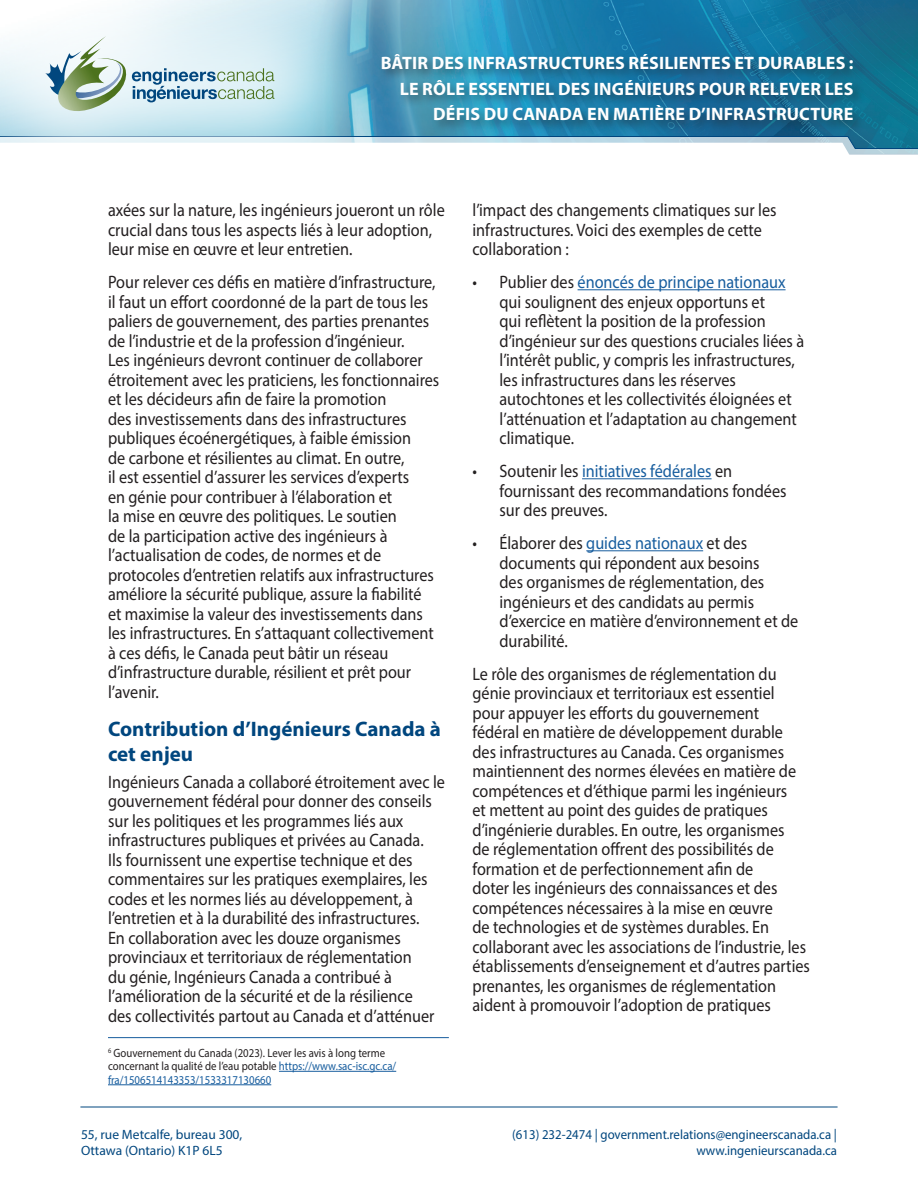
<style>
.page{position:relative;width:918px;height:1188px;background:#fff}
.page>*{position:absolute;margin:0;border:0;box-sizing:border-box;transform-origin:0 0}
.Title_1{font:700 21px/25.2px "Myriad Pro";color:#00467e}
.Body{font:18px/19.5px "Myriad Pro";color:#231f20;scale:.9 1}
.t1{font:700 18px/25.5px "Myriad Pro";letter-spacing:.01em;color:#fff;text-align:right}
.t2{font:13.5px/16.2px "Myriad Pro";color:#00467e;text-align:right;scale:.95 1}
.t3{font:13.5px/16.2px "Myriad Pro";color:#00467e}
.Footnote{font:12px/13.5px "Myriad Pro";color:#231f20;scale:.9 1}
.s1{color:#175d9e}
</style>
<div class="page">
<img style="left:80px;top:0;width:838px;height:1107px">
<svg style="left:80px;top:176px;width:795px;height:80px"></svg>
<svg style="left:850px;top:235px;width:68px;height:117px"></svg>
<svg style="left:382px;top:136px;width:536px;height:40px"></svg>
<hr style="left:578px;top:289px;width:208px;height:1px;background:#175d9e">
<hr style="left:582px;top:478px;width:130px;height:1px;background:#175d9e">
<hr style="left:586px;top:550px;width:117px;height:1px;background:#175d9e">
<hr style="left:108px;top:1037px;width:341px;height:1px;background:#175d9e">
<hr style="left:279px;top:1071px;width:117px;height:1px;background:#175d9e">
<hr style="left:108px;top:1084px;width:163px;height:1px;background:#175d9e">
<div style="left:0;top:0;width:382px;height:219px;background:#fff;opacity:.75"></div>
<svg style="left:45px;top:36px;width:229px;height:78px;background:#c3d8d9"></svg>
<hr style="left:80px;top:1107px;width:758px;height:1px;background:#00467e">
<div style="left:378px;top:51px;width:488px;height:83px;background:#231f20;opacity:.52"></div>
<p class="t1" style="left:381px;top:50px;width:474px">BÂTIR DES INFRASTRUCTURES RÉSILIENTES ET DURABLES :<br>LE RÔLE ESSENTIEL DES INGÉNIEURS POUR RELEVER LES<br>DÉFIS DU CANADA EN MATIÈRE D’INFRASTRUCTURE</p>
<p class="Body" style="left:108px;top:200px;width:376px">axées sur la nature, les ingénieurs joueront un rôle crucial dans tous les aspects liés à leur adoption, leur mise en œuvre et leur entretien.</p>
<p class="Body" style="left:108px;top:272px;width:370px">Pour relever ces défis en matière d’infrastructure, il faut un effort coordonné de la part de tous les paliers de gouvernement, des parties prenantes de l’industrie et de la profession d’ingénieur.<br>Les ingénieurs devront continuer de collaborer étroitement avec les praticiens, les fonctionnaires et les décideurs afin de faire la promotion<br>des investissements dans des infrastructures publiques écoénergétiques, à faible émission<br>de carbone et résilientes au climat. En outre,<br>il est essentiel d’assurer les services d’experts<br>en génie pour contribuer à l’élaboration et<br>la mise en œuvre des politiques. Le soutien<br>de la participation active des ingénieurs à l’actualisation de codes, de normes et de protocoles d’entretien relatifs aux infrastructures améliore la sécurité publique, assure la fiabilité et maximise la valeur des investissements dans les infrastructures. En s’attaquant collectivement à ces défis, le Canada peut bâtir un réseau d’infrastructure durable, résilient et prêt pour l’avenir.</p>
<p class="Title_1" style="left:108px;top:716px;width:334px">Contribution d’Ingénieurs Canada à cet enjeu</p>
<p class="Body" style="left:108px;top:772px;width:376px">Ingénieurs Canada a collaboré étroitement avec le gouvernement fédéral pour donner des conseils sur les politiques et les programmes liés aux infrastructures publiques et privées au Canada.<br>Ils fournissent une expertise technique et des commentaires sur les pratiques exemplaires, les codes et les normes liés au développement, à l’entretien et à la durabilité des infrastructures.<br>En collaboration avec les douze organismes provinciaux et territoriaux de réglementation<br>du génie, Ingénieurs Canada a contribué à l’amélioration de la sécurité et de la résilience<br>des collectivités partout au Canada et d’atténuer</p>
<p class="Footnote" style="left:108px;top:1046px;width:322px"><sup>6</sup> Gouvernement du Canada (2023). Lever les avis à long terme concernant la qualité de l’eau potable <span class="s1">https://www.sac-isc.gc.ca/ fra/1506514143353/1533317130660</span></p>
<p class="t3" style="left:81px;top:1126px;width:163px">55, rue Metcalfe, bureau 300,<br>Ottawa (Ontario) K1P 6L5</p>
<p class="Body" style="left:472px;top:200px;width:339px">l’impact des changements climatiques sur les infrastructures. Voici des exemples de cette collaboration :</p>
<p class="Body" style="left:500px;top:272px;width:340px;text-indent:-27px">• Publier des <span class="s1">énoncés de principe nationaux </span>qui soulignent des enjeux opportuns et<br>qui reflètent la position de la profession d’ingénieur sur des questions cruciales liées à l’intérêt public, y compris les infrastructures, les infrastructures dans les réserves autochtones et les collectivités éloignées et l’atténuation et l’adaptation au changement climatique.</p>
<p class="Body" style="left:500px;top:461px;width:320px;text-indent:-27px">• Soutenir les <span class="s1">initiatives fédérales</span> en fournissant des recommandations fondées sur des preuves.</p>
<p class="Body" style="left:500px;top:533px;width:334px;text-indent:-27px">• Élaborer des <span class="s1">guides nationaux</span> et des documents qui répondent aux besoins<br>des organismes de réglementation, des ingénieurs et des candidats au permis d’exercice en matière d’environnement et de durabilité.</p>
<p class="Body" style="left:472px;top:663px;width:376px">Le rôle des organismes de réglementation du génie provinciaux et territoriaux est essentiel pour appuyer les efforts du gouvernement fédéral en matière de développement durable des infrastructures au Canada. Ces organismes maintiennent des normes élevées en matière de compétences et d’éthique parmi les ingénieurs<br>et mettent au point des guides de pratiques d’ingénierie durables. En outre, les organismes<br>de réglementation offrent des possibilités de formation et de perfectionnement afin de<br>doter les ingénieurs des connaissances et des compétences nécessaires à la mise en œuvre<br>de technologies et de systèmes durables. En collaborant avec les associations de l’industrie, les établissements d’enseignement et d’autres parties prenantes, les organismes de réglementation aident à promouvoir l’adoption de pratiques</p>
<p class="t2" style="left:512px;top:1126px;width:343px">(613) 232-2474 | government.relations@engineerscanada.ca | www.ingenieurscanada.ca</p>
</div>
